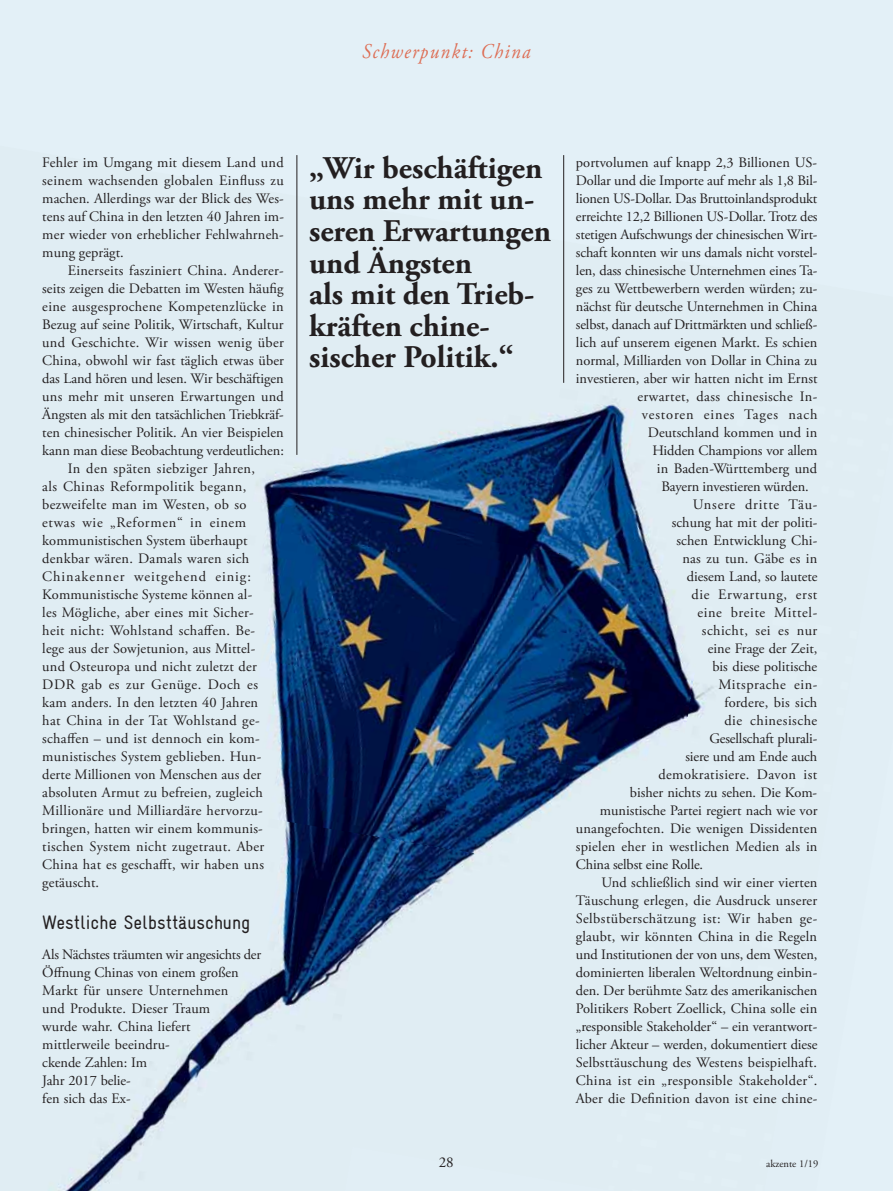
<style>
.page{position:relative;width:893px;height:1191px;background:#fff}
.page>*{position:absolute;margin:0;border:0;box-sizing:border-box;transform-origin:0 0}
.t1{font:700 31.5px/31.5px "Adobe Garamond Pro";color:#231f20}
.t2{font:italic 21px "Adobe Garamond Pro";letter-spacing:.075em;color:#dd6d54;scale:.9 1}
.t3{font:19.5px "Gravur Condensed Reg CE";color:#231f20}
.t4{font:15px "Adobe Garamond Pro";color:#231f20}
.t5{font:14.4px/18px "Adobe Garamond Pro";letter-spacing:.005em;color:#231f20;text-align:justify}
.t6{font:14.4px "Adobe Garamond Pro";letter-spacing:.025em;color:#231f20}
.t7{font:14.4px "Adobe Garamond Pro";letter-spacing:.03em;color:#231f20}
.t8{font:14.4px "Adobe Garamond Pro";letter-spacing:.045em;color:#231f20}
.t9{font:14.4px "Adobe Garamond Pro";letter-spacing:.035em;color:#231f20}
.t10{font:14.4px "Adobe Garamond Pro";letter-spacing:-.015em;color:#231f20}
.t11{font:14.4px "Adobe Garamond Pro";letter-spacing:.065em;color:#231f20}
.t12{font:14.4px "Adobe Garamond Pro";letter-spacing:.06em;color:#231f20}
.t13{font:14.4px "Adobe Garamond Pro";letter-spacing:.055em;color:#231f20}
.t14{font:14.4px "Adobe Garamond Pro";letter-spacing:.04em;color:#231f20}
.t15{font:10.5px "Adobe Garamond Pro";color:#231f20}
</style>
<div class="page">
<div style="left:0;top:0;width:893px;height:1190px;background:#e3f0f7"></div>
<img style="left:296px;top:155px;width:311px;height:303px">
<img style="left:255px;top:458px;width:456px;height:314px">
<img style="left:149px;top:772px;width:443px;height:314px">
<img style="left:50px;top:1086px;width:150px;height:104px">
<hr style="left:297px;top:155px;width:1px;height:300px;background:#231f20">
<hr style="left:563px;top:155px;width:1px;height:228px;background:#231f20">
<h2 class="t2" style="left:362px;top:43px;width:189px">Schwerpunkt: China</h2>
<p class="t5" style="left:42px;top:154px;width:243px">Fehler im Umgang mit diesem Land und seinem wachsenden globalen Einfluss zu machen. Allerdings war der Blick des Wes&shy;tens auf China in den letzten 40 Jahren im&shy;mer wieder von erheblicher Fehlwahrneh&shy;mung geprägt.</p>
<p class="t5" style="left:68px;top:262px;width:218px">Einerseits fasziniert China. Anderer-</p>
<p class="t5" style="left:42px;top:280px;width:243px">seits zeigen die Debatten im Westen häufig</p>
<p class="t6" style="left:42px;top:300px;width:243px">eine ausgesprochene Kompetenzlücke in</p>
<p class="t5" style="left:42px;top:316px;width:243px">Bezug auf seine Politik, Wirtschaft, Kultur</p>
<p class="t5" style="left:42px;top:334px;width:243px">und Geschichte. Wir wissen wenig über</p>
<p class="t5" style="left:42px;top:352px;width:243px">China, obwohl wir fast täglich etwas über</p>
<p class="t5" style="left:42px;top:370px;width:243px">das Land hören und lesen. Wir beschäftigen</p>
<p class="t5" style="left:42px;top:388px;width:243px">uns mehr mit unseren Erwartungen und</p>
<p class="t5" style="left:42px;top:406px;width:243px">Ängsten als mit den tatsächlichen Triebkräf-</p>
<p class="t5" style="left:42px;top:424px;width:243px">ten chinesischer Politik. An vier Beispielen</p>
<p class="t5" style="left:42px;top:442px;width:243px">kann man diese Beobachtung verdeutlichen:</p>
<p class="t7" style="left:68px;top:462px;width:189px">In den späten siebziger Jahren,</p>
<p class="t7" style="left:42px;top:480px;width:206px">als Chinas Reformpolitik begann,</p>
<p class="t6" style="left:42px;top:498px;width:206px">bezweifelte man im Westen, ob so</p>
<p class="t8" style="left:42px;top:516px;width:206px">etwas wie „Reformen“ in einem</p>
<p class="t5" style="left:42px;top:532px;width:207px">kommunistischen System überhaupt</p>
<p class="t5" style="left:42px;top:550px;width:208px">denkbar wären. Damals waren sich</p>
<p class="t11" style="left:42px;top:570px;width:210px">Chinakenner weitgehend einig:</p>
<p class="t5" style="left:42px;top:586px;width:211px">Kommunistische Systeme können al-</p>
<p class="t5" style="left:42px;top:604px;width:213px">les Mögliche, aber eines mit Sicher-</p>
<p class="t6" style="left:42px;top:624px;width:214px">heit nicht: Wohlstand schaffen. Be-</p>
<p class="t5" style="left:42px;top:640px;width:214px">lege aus der Sowjetunion, aus Mittel-</p>
<p class="t5" style="left:42px;top:658px;width:216px">und Osteuropa und nicht zuletzt der</p>
<p class="t9" style="left:42px;top:678px;width:217px">DDR gab es zur Genüge. Doch es</p>
<p class="t5" style="left:42px;top:694px;width:217px">kam anders. In den letzten 40 Jahren</p>
<p class="t6" style="left:42px;top:714px;width:219px">hat China in der Tat Wohlstand ge-</p>
<p class="t5" style="left:42px;top:730px;width:219px">schaffen – und ist dennoch ein kom-</p>
<p class="t5" style="left:42px;top:748px;width:220px">munistisches System geblieben. Hun-</p>
<p class="t5" style="left:42px;top:766px;width:221px">derte Millionen von Menschen aus der</p>
<p class="t5" style="left:42px;top:784px;width:222px">absoluten Armut zu befreien, zugleich</p>
<p class="t6" style="left:42px;top:804px;width:222px">Millionäre und Milliardäre hervorzu-</p>
<p class="t5" style="left:42px;top:820px;width:222px">bringen, hatten wir einem kommunis-</p>
<p class="t6" style="left:42px;top:840px;width:224px">tischen System nicht zugetraut. Aber</p>
<p class="t5" style="left:42px;top:856px;width:223px">China hat es geschafft, wir haben uns</p>
<p class="t5" style="left:42px;top:874px;width:58px">getäuscht.</p>
<h3 class="t3" style="left:42px;top:915px;width:210px">Westliche Selbsttäuschung</h3>
<p class="t5" style="left:42px;top:946px;width:220px;text-align:left">Als Nächstes träumten wir angesichts der<br>Öffnung Chinas von einem großen<br>Markt für unsere Unternehmen<br>und Produkte. Dieser Traum<br>wurde wahr. China liefert mittlerweile beeindru-<br>ckende Zahlen: Im<br>Jahr 2017 belie-<br>fen sich das Ex-</p>
<h1 class="t1" style="left:309px;top:154px;width:244px">„Wir beschäftigen uns mehr mit un&shy;seren Erwartungen und Ängsten<br>als mit den Trieb&shy;kräften chine&shy;sischer Politik.“</h1>
<p class="t5" style="left:576px;top:154px;width:243px">portvolumen auf knapp 2,3 Billionen US-</p>
<p class="t5" style="left:576px;top:172px;width:243px">Dollar und die Importe auf mehr als 1,8 Bil-</p>
<p class="t10" style="left:576px;top:192px;width:243px">lionen US-Dollar. Das Bruttoinlandsprodukt</p>
<p class="t5" style="left:576px;top:208px;width:243px">erreichte 12,2 Billionen US-Dollar. Trotz des</p>
<p class="t5" style="left:576px;top:226px;width:243px">stetigen Aufschwungs der chinesischen Wirt-</p>
<p class="t5" style="left:576px;top:244px;width:243px">schaft konnten wir uns damals nicht vorstel-</p>
<p class="t5" style="left:576px;top:262px;width:243px">len, dass chinesische Unternehmen eines Ta-</p>
<p class="t5" style="left:576px;top:280px;width:243px">ges zu Wettbewerbern werden würden; zu-</p>
<p class="t5" style="left:576px;top:298px;width:243px">nächst für deutsche Unternehmen in China</p>
<p class="t5" style="left:576px;top:316px;width:243px">selbst, danach auf Drittmärkten und schließ-</p>
<p class="t5" style="left:576px;top:334px;width:243px">lich auf unserem eigenen Markt. Es schien</p>
<p class="t5" style="left:576px;top:352px;width:243px">normal, Milliarden von Dollar in China zu</p>
<p class="t5" style="left:576px;top:370px;width:243px">investieren, aber wir hatten nicht im Ernst</p>
<p class="t6" style="left:637px;top:390px;width:181px">erwartet, dass chinesische In-</p>
<p class="t12" style="left:642px;top:408px;width:177px">vestoren eines Tages nach</p>
<p class="t5" style="left:648px;top:424px;width:171px">Deutschland kommen und in</p>
<p class="t5" style="left:652px;top:442px;width:167px">Hidden Champions vor allem</p>
<p class="t5" style="left:657px;top:460px;width:162px">in Baden-Württemberg und</p>
<p class="t5" style="left:661px;top:478px;width:149px">Bayern investieren würden.</p>
<p class="t13" style="left:693px;top:498px;width:126px">Unsere dritte Täu-</p>
<p class="t5" style="left:672px;top:514px;width:147px">schung hat mit der politi-</p>
<p class="t5" style="left:676px;top:532px;width:143px">schen Entwicklung Chi-</p>
<p class="t5" style="left:682px;top:550px;width:136px">nas zu tun. Gäbe es in</p>
<p class="t5" style="left:687px;top:568px;width:132px">diesem Land, so lautete</p>
<p class="t8" style="left:691px;top:588px;width:128px">die Erwartung, erst</p>
<p class="t8" style="left:697px;top:606px;width:121px">eine breite Mittel-</p>
<p class="t9" style="left:702px;top:624px;width:117px">schicht, sei es nur</p>
<p class="t5" style="left:708px;top:640px;width:111px">eine Frage der Zeit,</p>
<p class="t5" style="left:712px;top:658px;width:106px">bis diese politische</p>
<p class="t14" style="left:718px;top:678px;width:101px">Mitsprache ein-</p>
<p class="t5" style="left:724px;top:694px;width:94px">fordere, bis sich</p>
<p class="t9" style="left:724px;top:714px;width:94px">die chinesische</p>
<p class="t5" style="left:709px;top:730px;width:110px">Gesellschaft plurali-</p>
<p class="t5" style="left:685px;top:748px;width:133px">siere und am Ende auch</p>
<p class="t7" style="left:658px;top:768px;width:160px">demokratisiere. Davon ist</p>
<p class="t5" style="left:630px;top:784px;width:189px">bisher nichts zu sehen. Die Kom-</p>
<p class="t5" style="left:600px;top:802px;width:219px">munistische Partei regiert nach wie vor</p>
<p class="t5" style="left:576px;top:820px;width:243px">unangefochten. Die wenigen Dissidenten</p>
<p class="t5" style="left:576px;top:838px;width:243px">spielen eher in westlichen Medien als in</p>
<p class="t5" style="left:576px;top:856px;width:129px">China selbst eine Rolle.</p>
<p class="t5" style="left:601px;top:874px;width:217px">Und schließlich sind wir einer vierten</p>
<p class="t5" style="left:576px;top:892px;width:243px">Täuschung erlegen, die Ausdruck unserer</p>
<p class="t7" style="left:576px;top:912px;width:243px">Selbstüberschätzung ist: Wir haben ge-</p>
<p class="t5" style="left:576px;top:928px;width:243px">glaubt, wir könnten China in die Regeln</p>
<p class="t5" style="left:576px;top:946px;width:243px">und Institutionen der von uns, dem Westen,</p>
<p class="t5" style="left:576px;top:964px;width:243px">dominierten liberalen Weltordnung einbin-</p>
<p class="t5" style="left:576px;top:982px;width:243px">den. Der berühmte Satz des amerikanischen</p>
<p class="t5" style="left:576px;top:1000px;width:243px">Politikers Robert Zoellick, China solle ein</p>
<p class="t5" style="left:576px;top:1018px;width:243px">„responsible Stakeholder“ – ein verantwort-</p>
<p class="t5" style="left:576px;top:1036px;width:243px">licher Akteur – werden, dokumentiert diese</p>
<p class="t5" style="left:576px;top:1054px;width:243px">Selbsttäuschung des Westens beispielhaft.</p>
<p class="t6" style="left:576px;top:1074px;width:243px">China ist ein „responsible Stakeholder“.</p>
<p class="t5" style="left:576px;top:1090px;width:243px">Aber die Definition davon ist eine chine-</p>
<p class="t4" style="left:439px;top:1155px;width:16px">28</p>
<p class="t15" style="left:766px;top:1159px;width:54px">akzente 1/19</p>
</div>
